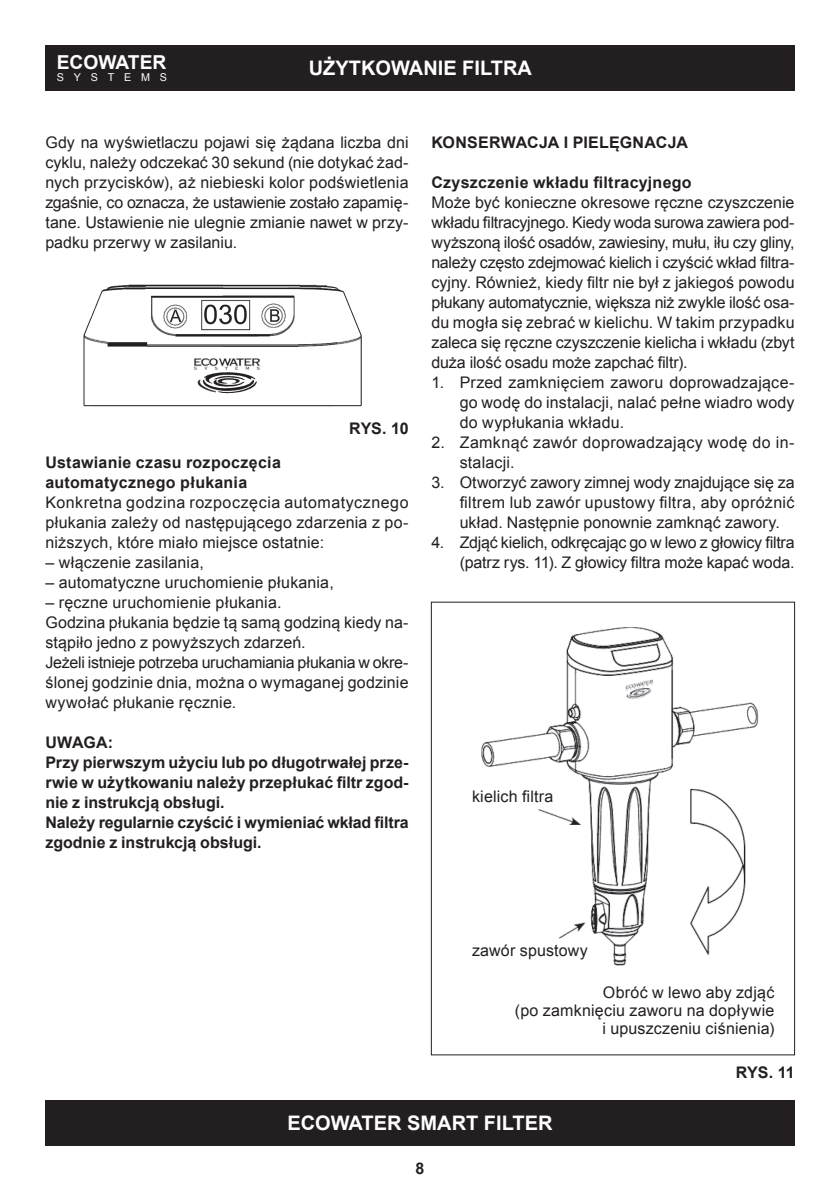
<style>
.page{position:relative;width:840px;height:1191px;background:#fff}
.page>*{position:absolute;margin:0;border:0;box-sizing:border-box;transform-origin:0 0}
.t1{font:700 20px "Arial";color:#fff}
.t2{font:700 19.2px "Arial";color:#fff}
.t3{font:16px/20px "Arial";letter-spacing:.01em;color:#231f20;text-align:justify}
.t4{font:700 16px/20px "Arial";color:#231f20}
.t5{font:16px/20px "Arial";letter-spacing:-.015em;color:#231f20;text-align:right}
.t6{font:700 16px/20px "Arial";letter-spacing:.02em;color:#231f20}
.t7{font:10.8px "Arial";letter-spacing:.905em;color:#fff}
</style>
<div class="page">
<div style="left:45px;top:1100px;width:749px;height:45px;background:#231f20"></div>
<div style="left:45px;top:45px;width:749px;height:46px;background:#231f20"></div>
<img style="left:83px;top:284px;width:279px;height:123px">
<img style="left:481px;top:627px;width:278px;height:339px">
<p class="t2" style="left:57px;top:49px;width:111px">ECOWATER</p>
<p class="t7" style="left:57px;top:71px;width:112px">SYSTEMS</p>
<p class="t1" style="left:308px;top:55px;width:224px">UŻYTKOWANIE FILTRA</p>
<p class="t3" style="left:45px;top:132px;width:364px">Gdy na wyświetlaczu pojawi się żądana liczba dni cyklu, należy odczekać 30 sekund (nie dotykać żad&shy;nych przycisków), aż niebieski kolor podświetlenia zgaśnie, co oznacza, że ustawienie zostało zapamię&shy;tane. Ustawienie nie ulegnie zmianie nawet w przy&shy;padku przerwy w zasilaniu.</p>
<p class="t4" style="left:349px;top:419px;width:61px">RYS. 10</p>
<p class="t6" style="left:45px;top:453px;width:237px">Ustawianie czasu rozpoczęcia automatycznego płukania</p>
<p class="t3" style="left:45px;top:492px;width:364px">Konkretna godzina rozpoczęcia automatycznego płukania zależy od następującego zdarzenia z po&shy;niższych, które miało miejsce ostatnie:</p>
<p class="t3" style="left:45px;top:552px;width:160px">– włączenie zasilania,</p>
<p class="t3" style="left:45px;top:572px;width:290px">– automatyczne uruchomienie płukania,</p>
<p class="t3" style="left:45px;top:592px;width:364px;text-align:left">– ręczne uruchomienie płukania.<br>Godzina płukania będzie tą samą godziną kiedy na&shy;stąpiło jedno z powyższych zdarzeń.<br>Jeżeli istnieje potrzeba uruchamiania płukania w okre&shy;ślonej godzinie dnia, można o wymaganej godzinie wywołać płukanie ręcznie.</p>
<p class="t4" style="left:45px;top:733px;width:364px">UWAGA:<br>Przy pierwszym użyciu lub po długotrwałej prze&shy;rwie w użytkowaniu należy przepłukać filtr zgod&shy;nie z instrukcją obsługi.<br>Należy regularnie czyścić i wymieniać wkład filtra zgodnie z instrukcją obsługi.</p>
<p class="t4" style="left:431px;top:133px;width:258px">KONSERWACJA I PIELĘGNACJA</p>
<p class="t6" style="left:431px;top:173px;width:262px">Czyszczenie wkładu filtracyjnego</p>
<p class="t3" style="left:431px;top:192px;width:364px">Może być konieczne okresowe ręczne czyszczenie wkładu filtracyjnego. Kiedy woda surowa zawiera pod&shy;wyższoną ilość osadów, zawiesiny, mułu, iłu czy gliny, należy często zdejmować kielich i czyścić wkład filtra&shy;cyjny. Również, kiedy filtr nie był z jakiegoś powodu płukany automatycznie, większa niż zwykle ilość osa&shy;du mogła się zebrać w kielichu. W takim przypadku zaleca się ręczne czyszczenie kielicha i wkładu (zbyt duża ilość osadu może zapchać filtr).</p>
<p class="t3" style="left:459px;top:372px;width:336px;text-indent:-28px">1. Przed zamknięciem zaworu doprowadzające&shy;go wodę do instalacji, nalać pełne wiadro wody do wypłukania wkładu.</p>
<p class="t3" style="left:459px;top:432px;width:336px;text-indent:-28px">2. Zamknąć zawór doprowadzający wodę do in&shy;stalacji.</p>
<p class="t3" style="left:459px;top:472px;width:336px;text-indent:-28px">3. Otworzyć zawory zimnej wody znajdujące się za filtrem lub zawór upustowy filtra, aby opróżnić układ. Następnie ponownie zamknąć zawory.</p>
<p class="t5" style="left:431px;top:532px;width:364px">4. Zdjąć kielich, odkręcając go w lewo z głowicy filtra (patrz rys. 11). Z głowicy filtra może kapać woda.</p>
<p class="t3" style="left:471px;top:786px;width:83px">kielich filtra</p>
<p class="t3" style="left:471px;top:941px;width:117px">zawór spustowy</p>
<p class="t3" style="left:514px;top:984px;width:261px;line-height:18px;text-align:right">Obróć w lewo aby zdjąć<br>(po zamknięciu zaworu na dopływie i upuszczeniu ciśnienia)</p>
<p class="t4" style="left:735px;top:1062px;width:60px">RYS. 11</p>
<p class="t1" style="left:287px;top:1110px;width:266px">ECOWATER SMART FILTER</p>
<p class="t4" style="left:415px;top:1159px;width:10px">8</p>
</div>
